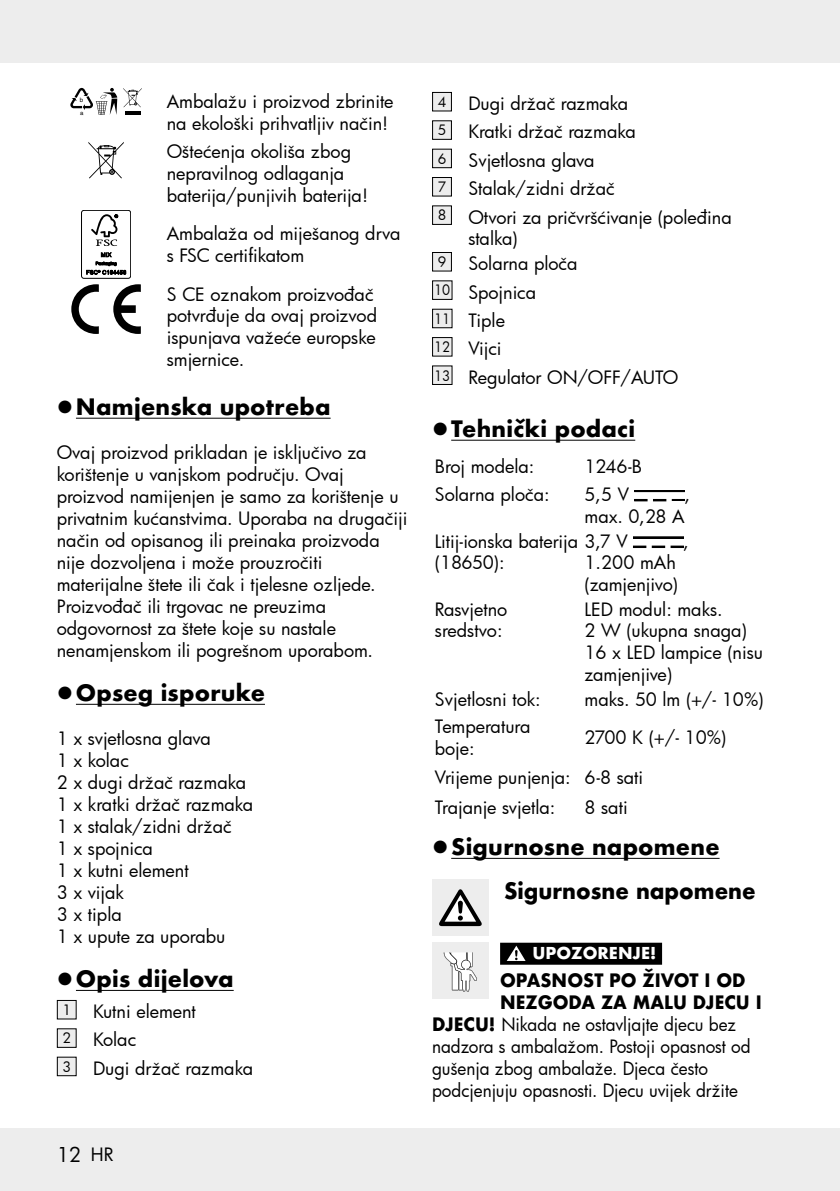
<style>
.page{position:relative;width:840px;height:1191px;background:#fff}
.page>*{position:absolute;margin:0;border:0;box-sizing:border-box;transform-origin:0 0}
.t1{font:700 22px/44px "Futura";letter-spacing:.01em;color:#000}
.t2{font:20px "Futura";color:#000}
.t3{font:18px/22px "Futura";color:#000}
.t4{font:18px "Futura";color:#000;scale:.95 1}
.t5{font:700 18px "Futura";color:#000;scale:.95 1}
.t6{font:700 16px "Futura";color:#fff}
.t7{font:6.2px "Helvetica";color:#000}
.t8{font:6px "Helvetica";color:#000}
.s1{font-size:18px}
.s2{font-weight:700}
</style>
<div class="page">
<div style="left:0;top:0;width:839px;height:62px;background:#ededed"></div>
<hr style="left:839px;top:0;width:1px;height:62px;background:#ededed">
<div style="left:0;top:1128px;width:839px;height:63px;background:#ededed"></div>
<hr style="left:839px;top:1128px;width:1px;height:63px;background:#ededed">
<hr style="left:76px;top:418px;width:254px;height:1px;background:#000">
<hr style="left:76px;top:704px;width:189px;height:1px;background:#000">
<hr style="left:76px;top:990px;width:157px;height:1px;background:#000">
<svg style="left:70px;top:88px;width:47px;height:27px"></svg>
<svg style="left:123px;top:88px;width:19px;height:19px"></svg>
<hr style="left:125px;top:111px;width:15px;height:4px;background:#000">
<svg style="left:88px;top:142px;width:36px;height:36px"></svg>
<div style="left:81px;top:210px;width:50px;height:68px;border:1px solid #000;border-radius:2px"></div>
<svg style="left:91px;top:214px;width:27px;height:32px"></svg>
<svg style="left:86px;top:252px;width:40px;height:22px"></svg>
<svg style="left:71px;top:284px;width:28px;height:50px"></svg>
<svg style="left:113px;top:284px;width:28px;height:50px"></svg>
<div style="left:57px;top:1000px;width:19px;height:19px;background:#ededed"></div>
<div style="left:57px;top:1000px;width:20px;height:19px;border:1px solid #000"></div>
<div style="left:57px;top:1028px;width:19px;height:19px;background:#ededed"></div>
<div style="left:57px;top:1057px;width:19px;height:18px;background:#ededed"></div>
<div style="left:57px;top:1056px;width:20px;height:20px;border:1px solid #000"></div>
<hr style="left:451px;top:440px;width:184px;height:1px;background:#000">
<hr style="left:451px;top:858px;width:268px;height:1px;background:#000">
<div style="left:500px;top:942px;width:161px;height:22px;background:#000"></div>
<div style="left:432px;top:92px;width:19px;height:19px;background:#ededed"></div>
<div style="left:432px;top:92px;width:19px;height:19px;border:1px solid #000"></div>
<div style="left:432px;top:121px;width:19px;height:18px;background:#ededed"></div>
<div style="left:432px;top:120px;width:19px;height:20px;border:1px solid #000"></div>
<div style="left:432px;top:149px;width:19px;height:19px;background:#ededed"></div>
<div style="left:432px;top:149px;width:19px;height:19px;border:1px solid #000"></div>
<div style="left:432px;top:177px;width:19px;height:19px;background:#ededed"></div>
<div style="left:432px;top:177px;width:19px;height:19px;border:1px solid #000"></div>
<div style="left:432px;top:206px;width:19px;height:18px;background:#ededed"></div>
<div style="left:432px;top:205px;width:19px;height:20px;border:1px solid #000"></div>
<div style="left:432px;top:252px;width:19px;height:19px;background:#ededed"></div>
<div style="left:432px;top:252px;width:19px;height:19px;border:1px solid #000"></div>
<div style="left:432px;top:281px;width:20px;height:18px;background:#ededed"></div>
<div style="left:432px;top:280px;width:20px;height:20px;border:1px solid #000"></div>
<div style="left:432px;top:309px;width:20px;height:19px;background:#ededed"></div>
<div style="left:432px;top:309px;width:20px;height:19px;border:1px solid #000"></div>
<div style="left:432px;top:337px;width:20px;height:19px;background:#ededed"></div>
<div style="left:432px;top:337px;width:20px;height:19px;border:1px solid #000"></div>
<div style="left:432px;top:366px;width:20px;height:18px;background:#ededed"></div>
<div style="left:432px;top:365px;width:20px;height:20px;border:1px solid #000"></div>
<svg style="left:653px;top:499px;width:12px;height:2px"></svg>
<svg style="left:634px;top:499px;width:12px;height:2px"></svg>
<svg style="left:672px;top:499px;width:12px;height:2px"></svg>
<div style="left:634px;top:490px;width:50px;height:1px;border:1px solid #000"></div>
<svg style="left:652px;top:546px;width:12px;height:1px"></svg>
<svg style="left:633px;top:546px;width:12px;height:1px"></svg>
<svg style="left:670px;top:546px;width:13px;height:1px"></svg>
<div style="left:633px;top:537px;width:50px;height:1px;border:1px solid #000"></div>
<div style="left:432px;top:879px;width:56px;height:57px;background:#ededed"></div>
<svg style="left:439px;top:889px;width:42px;height:37px"></svg>
<div style="left:432px;top:942px;width:56px;height:57px;background:#ededed"></div>
<svg style="left:443px;top:952px;width:34px;height:39px"></svg>
<svg style="left:506px;top:945px;width:19px;height:16px"></svg>
<p class="t3" style="left:167px;top:90px;width:228px">Ambalažu i proizvod zbrinite na ekološki prihvatljiv način!</p>
<p class="t3" style="left:167px;top:140px;width:203px">Oštećenja okoliša zbog nepravilnog odlaganja baterija/punjivih baterija!</p>
<p class="t3" style="left:167px;top:222px;width:235px">Ambalaža od miješanog drva s FSC certifikatom</p>
<p class="t3" style="left:167px;top:283px;width:212px">S CE oznakom proizvođač potvrđuje da ovaj proizvod ispunjava važeće europske smjernice.</p>
<p class="t1" style="left:76px;top:385px;width:256px">Namjenska upotreba</p>
<p class="t3" style="left:57px;top:441px;width:352px">Ovaj proizvod prikladan je isključivo za korištenje u vanjskom području. Ovaj proizvod namijenjen je samo za korištenje u privatnim kućanstvima. Uporaba na drugačiji način od opisanog ili preinaka proizvoda nije dozvoljena i može prouzročiti materijalne štete ili čak i tjelesne ozljede.<br>Proizvođač ili trgovac ne preuzima odgovornost za štete koje su nastale nenamjenskom ili pogrešnom uporabom.</p>
<p class="t1" style="left:76px;top:671px;width:190px">Opseg isporuke</p>
<p class="t3" style="left:57px;top:727px;width:198px">1 x svjetlosna glava<br>1 x kolac<br>2 x dugi držač razmaka<br>1 x kratki držač razmaka<br>1 x stalak/zidni držač<br>1 x spojnica<br>1 x kutni element<br>3 x vijak<br>3 x tipla<br>1 x upute za uporabu</p>
<p class="t1" style="left:76px;top:957px;width:159px">Opis dijelova</p>
<p class="t3" style="left:62px;top:997px;width:192px;line-height:28.4px"><sup>1</sup> Kutni element<br><sup>2</sup> Kolac<br><sup>3</sup> Dugi držač razmaka</p>
<p class="t7" style="left:80px;top:95px;width:5px">b</p>
<p class="t8" style="left:80px;top:108px;width:5px">a</p>
<p class="t2" style="left:57px;top:1140px;width:58px">12 <span class="s1">HR</span></p>
<p class="t3" style="left:437px;top:89px;width:295px;line-height:28.4px"><sup>4</sup> Dugi držač razmaka<br><sup>5</sup> Kratki držač razmaka<br><sup>6</sup> Svjetlosna glava<br><sup>7</sup> Stalak/zidni držač<br><sup>8</sup> Otvori za pričvršćivanje (poleđina</p>
<p class="t3" style="left:437px;top:226px;width:141px;line-height:25px;text-indent:31px">stalka)<br><sup>9</sup> Solarna ploča</p>
<p class="t3" style="left:434px;top:277px;width:245px;line-height:28.4px"><sup>10</sup> Spojnica<br><sup>11</sup> Tiple<br><sup>12</sup> Vijci<br><sup>13</sup> Regulator ON/OFF/AUTO</p>
<p class="t1" style="left:451px;top:407px;width:185px">Tehnički podaci</p>
<p class="t3" style="left:434px;top:455px;width:101px">Broj modela:</p>
<p class="t3" style="left:584px;top:455px;width:59px">1246-B</p>
<p class="t3" style="left:434px;top:483px;width:116px">Solarna ploča:</p>
<p class="t3" style="left:584px;top:483px;width:46px">5,5 V</p>
<p class="t3" style="left:684px;top:483px;width:7px">,</p>
<p class="t3" style="left:434px;top:503px;width:251px;line-height:25px;text-indent:150px">max. 0,28 A<br>Litij-ionska baterija 3,7 V</p>
<p class="t3" style="left:434px;top:551px;width:71px">(18650):</p>
<p class="t3" style="left:683px;top:529px;width:7px">,</p>
<p class="t3" style="left:584px;top:551px;width:95px">1. 200 mAh (zamjenjivo)</p>
<p class="t3" style="left:434px;top:598px;width:74px">Rasvjetno sredstvo:</p>
<p class="t3" style="left:584px;top:598px;width:180px">LED modul: maks.<br>2 W (ukupna snaga)<br>16 x LED lampice (nisu zamjenjive)</p>
<p class="t3" style="left:434px;top:687px;width:107px">Svjetlosni tok:</p>
<p class="t3" style="left:584px;top:687px;width:180px">maks. 50 lm (+/- 10%)</p>
<p class="t3" style="left:434px;top:715px;width:97px">Temperatura boje:</p>
<p class="t3" style="left:584px;top:726px;width:143px">2700 K (+/- 10%)</p>
<p class="t3" style="left:434px;top:762px;width:210px;line-height:29.6px">Vrijeme punjenja: 6-8 sati<br>Trajanje svjetla:</p>
<p class="t3" style="left:584px;top:796px;width:45px">8 sati</p>
<p class="t1" style="left:504px;top:825px;width:253px;text-indent:-53px">Sigurnosne napomene<br>Sigurnosne napomene</p>
<p class="t6" style="left:532px;top:941px;width:125px">UPOZORENJE!</p>
<p class="t5" style="left:500px;top:967px;width:260px">OPASNOST PO ŽIVOT I OD</p>
<p class="t5" style="left:500px;top:989px;width:277px">NEZGODA ZA MALU DJECU I</p>
<p class="t4" style="left:432px;top:1012px;width:322px"><span class="s2">DJECU!</span> Nikada ne ostavljajte djecu bez</p>
<p class="t4" style="left:432px;top:1034px;width:337px">nadzora s ambalažom. Postoji opasnost od</p>
<p class="t4" style="left:432px;top:1056px;width:292px">gušenja zbog ambalaže. Djeca često</p>
<p class="t4" style="left:432px;top:1078px;width:323px">podcjenjuju opasnosti. Djecu uvijek držite</p>
</div>
